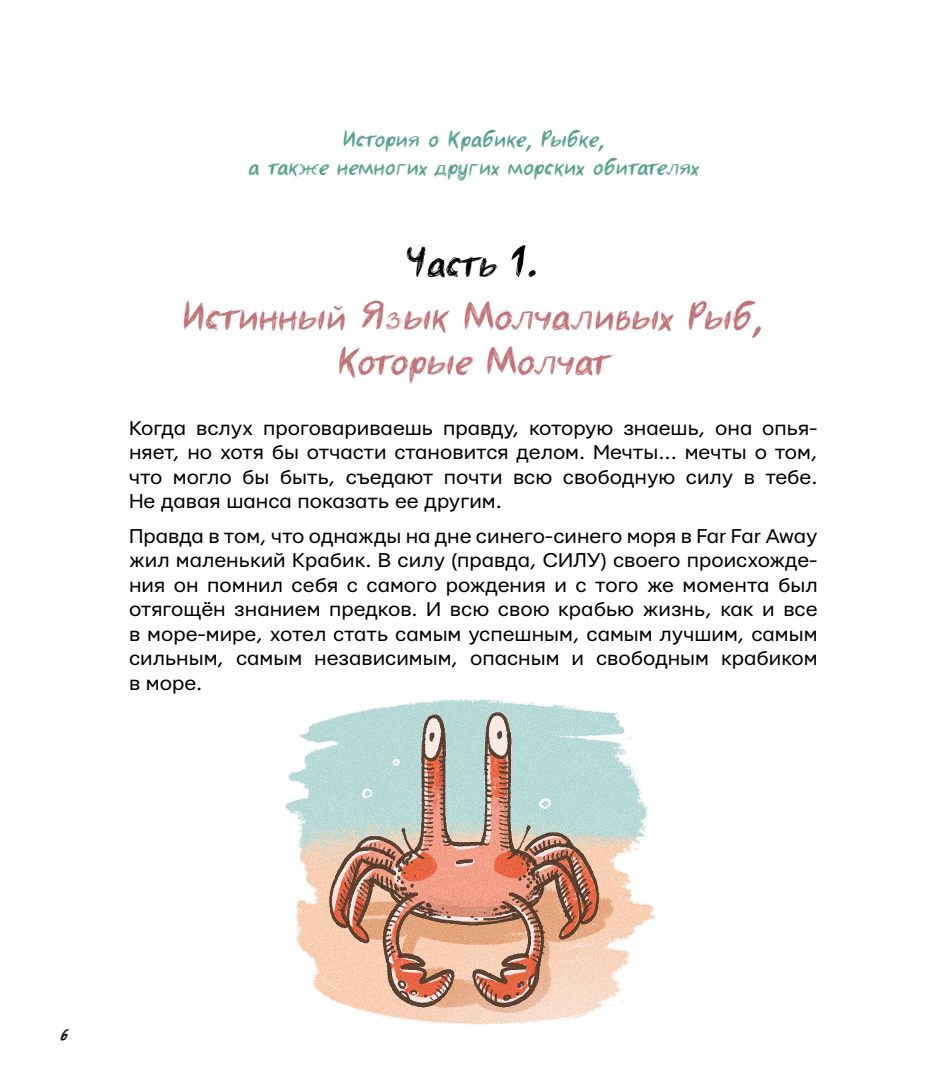
<style>
.page{position:relative;width:928px;height:1092px;background:#fff}
.page>*{position:absolute;margin:0;border:0;box-sizing:border-box;transform-origin:0 0}
.t1{font:42px/52.5px "beermoney";color:#c17277;text-align:center}
.t2{font:24.5px/28px "beermoney";color:#539f8b;text-align:center}
.t3{font:21px/24.5px "Mariupol";color:#000;text-align:justify;scale:1.07 1}
.t4{font:21px "beermoney";color:#000}
.s1{color:#000}
.s2{font-size:56px;color:#000}
</style>
<div class="page">
<img style="left:285px;top:699px;width:371px;height:328px">
<p class="t2" style="left:249px;top:124px;width:452px">История о Крабике, Рыбке,<br>а также немногих других морских обитателях</p>
<h1 class="t1" style="left:182px;top:236px;width:583px"><span class="s1">Часть</span> <span class="s2">1</span><span class="s1">.<br></span>Истинный Язык Молчаливых Рыб,</h1>
<h1 class="t1" style="left:337px;top:334px;width:274px">Которые Молчат</h1>
<p class="t3" style="left:129px;top:415px;width:645px">Когда вслух проговариваешь правду, которую знаешь, она опья&shy;няет, но хотя бы отчасти становится делом. Мечты... мечты о том, что могло бы быть, съедают почти всю свободную силу в тебе.<br>Не давая шанса показать ее другим.</p>
<p class="t3" style="left:129px;top:523px;width:645px">Правда в том, что однажды на дне синего-синего моря в Far Far Away жил маленький Крабик. В силу (правда, СИЛУ) своего происхожде&shy;ния он помнил себя с самого рождения и с того же момента был отягощён знанием предков. И всю свою крабью жизнь, как и все в море-мире, хотел стать самым успешным, самым лучшим, самым сильным, самым независимым, опасным и свободным крабиком в море.</p>
<p class="t4" style="left:61px;top:1018px;width:10px">6</p>
</div>
